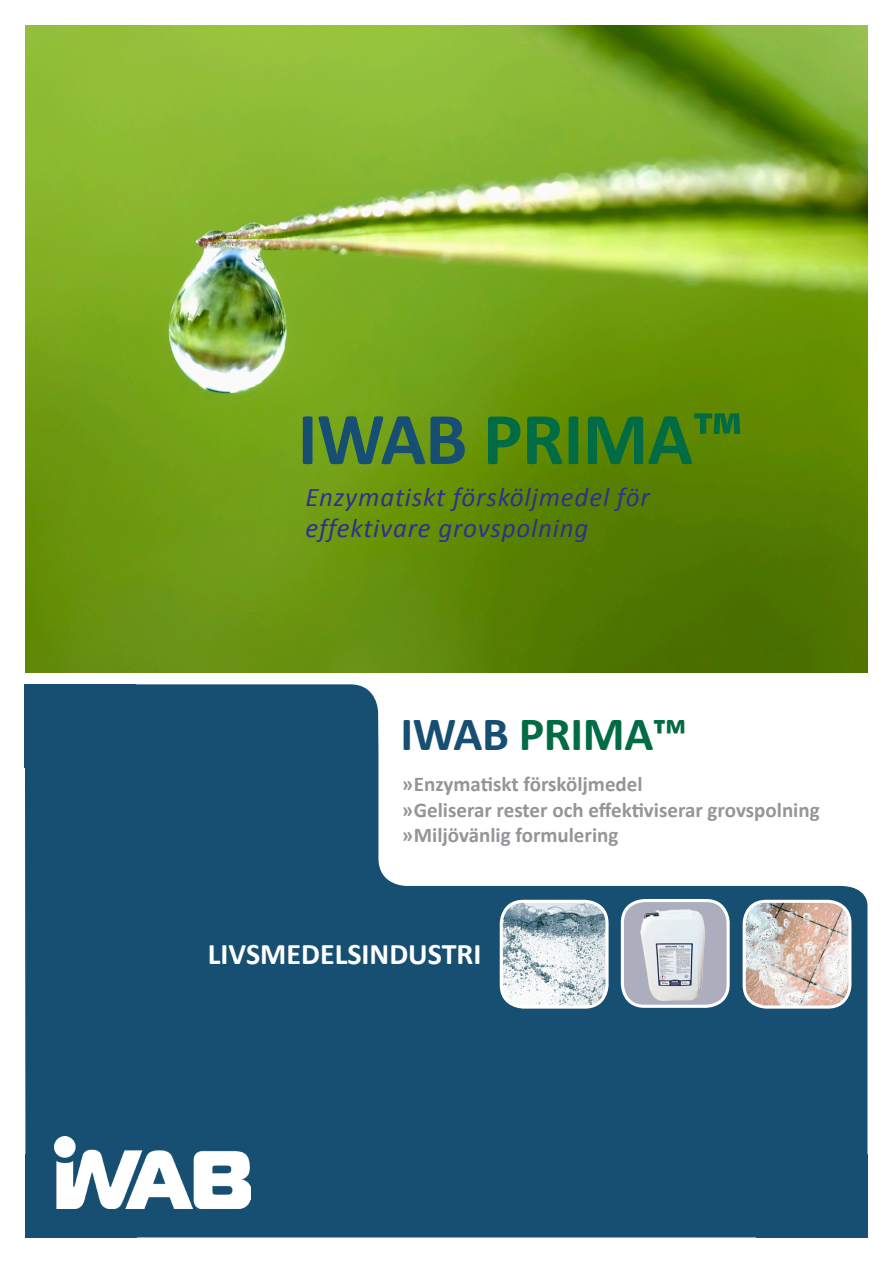
<style>
.page{position:relative;width:893px;height:1263px;background:#fff}
.page>*{position:absolute;margin:0;border:0;box-sizing:border-box;transform-origin:0 0}
.t1{font:700 75px "Calibri";letter-spacing:-.01em;color:#016c44}
.t2{font:700 48px "Calibri";letter-spacing:-.01em;color:#016c44}
.t3{font:700 30px "Calibri";color:#fff}
.t4{font:italic 27px/31.5px "Calibri";letter-spacing:.03em;color:#312f90}
.t5{font:700 21px "Calibri";color:#939598}
.s1{color:#174f72}
.s2{font-family:"Myriad Pro"}
</style>
<div class="page">
<img style="left:26px;top:26px;width:841px;height:647px">
<svg style="left:25px;top:684px;width:842px;height:553px;fill:#174f72"></svg>
<div style="left:25px;top:684px;width:111px;height:84px;background:#174f72"></div>
<div style="left:26px;top:1154px;width:111px;height:83px;background:#174f72"></div>
<div style="left:756px;top:1154px;width:111px;height:83px;background:#174f72"></div>
<div style="left:622px;top:900px;width:106px;height:106px;background:#acadbd;border-radius:22px"></div>
<img style="left:641px;top:909px;width:63px;height:91px">
<div style="left:621px;top:899px;width:109px;height:109px;border:3px solid #fff;border-radius:22px"></div>
<img style="left:744px;top:901px;width:106px;height:106px">
<div style="left:743px;top:900px;width:108px;height:108px;border:3px solid #fff;border-radius:22px"></div>
<img style="left:501px;top:901px;width:106px;height:106px">
<div style="left:500px;top:900px;width:109px;height:108px;border:3px solid #fff;border-radius:22px"></div>
<img style="left:54px;top:1136px;width:196px;height:73px">
<p class="t1" style="left:298px;top:391px;width:445px"><span class="s1">IWAB</span> PRIMA<span class="s2">™</span></p>
<p class="t4" style="left:305px;top:480px;width:346px">Enzymatiskt försköljmedel för effektivare grovspolning</p>
<p class="t2" style="left:400px;top:703px;width:289px"><span class="s1">IWAB</span> PRIMA™</p>
<p class="t5" style="left:402px;top:771px;width:242px">» Enzymatiskt försköljmedel</p>
<p class="t5" style="left:402px;top:796px;width:419px">» Geliserar rester och effektiviserar grovspolning</p>
<p class="t5" style="left:402px;top:822px;width:218px">» Miljövänlig formulering</p>
<p class="t3" style="left:208px;top:935px;width:275px">LIVSMEDELSINDUSTRI</p>
</div>
